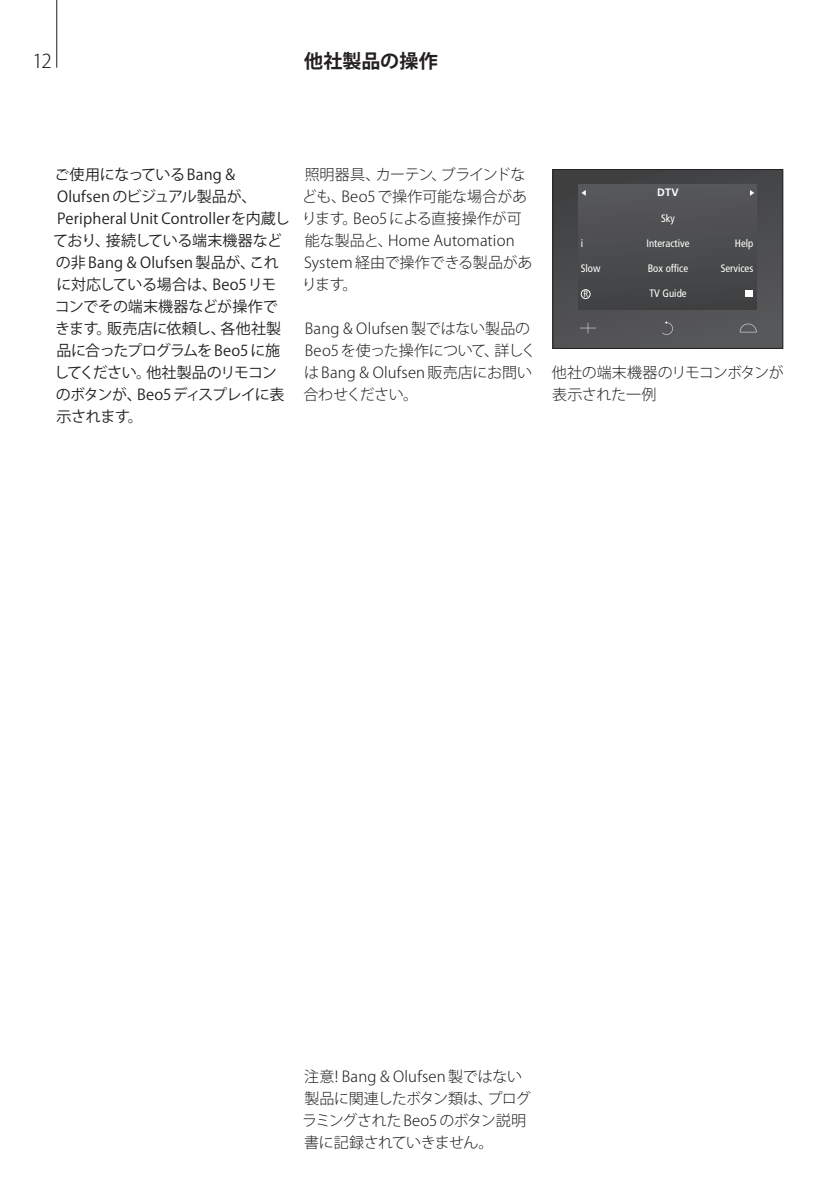
<style>
.page{position:relative;width:840px;height:1191px;background:#fff}
.page>*{position:absolute;margin:0;border:0;box-sizing:border-box;transform-origin:0 0}
.t1{font:700 19px "Koz Go Std";letter-spacing:.005em;color:#231f20}
.t2{font:300 19px "Koz Go Std";color:#231f20}
.t3{font:300 15px/22px "Koz Go Std";letter-spacing:-.01em;color:#231f20}
.t4{font:15px/22px "Koz Go Std";letter-spacing:-.005em;color:#231f20}
.t5{font:condensed 10.8px "Frutiger";color:#fff}
.t6{font:700 10.8px "Frutiger";color:#fff}
.t7{font:condensed 9.2px "Frutiger";color:#fff}
</style>
<div class="page">
<div style="left:552px;top:169px;width:230px;height:179px;background:linear-gradient(to bottom,#404142,#555658)"></div>
<div style="left:552px;top:169px;width:230px;height:180px;border:1px solid #231f20"></div>
<div style="left:578px;top:185px;width:178px;height:124px;background:#4c4d4e"></div>
<svg style="left:579px;top:322px;width:17px;height:11px"></svg>
<svg style="left:661px;top:321px;width:11px;height:14px"></svg>
<svg style="left:739px;top:324px;width:17px;height:8px"></svg>
<div style="left:745px;top:290px;width:7px;height:7px;background:#fff"></div>
<div style="left:580px;top:289px;width:10px;height:10px;border:1px solid #fff;border-radius:50%"></div>
<svg style="left:581px;top:190px;width:4px;height:6px"></svg>
<svg style="left:749px;top:190px;width:4px;height:6px"></svg>
<hr style="left:56px;top:0;width:1px;height:68px;background:#231f20">
<p class="t2" style="left:32px;top:49px;width:21px">12</p>
<p class="t1" style="left:304px;top:49px;width:135px">他社製品の操作</p>
<p class="t4" style="left:53px;top:164px;width:238px">ご使用になっているBang &amp;<br>Olufsen のビジュアル製品が、<br>Peripheral Unit Controllerを内蔵しており、接続している端末機器などの非 Bang &amp; Olufsen 製品が、これに対応している場合は、Beo5リモコンでその端末機器などが操作できます。販売店に依頼し、各他社製品に合ったプログラムを Beo5 に施してください。他社製品のリモコンのボタンが、Beo5ディスプレイに表示されます。</p>
<p class="t3" style="left:301px;top:164px;width:232px">照明器具、カーテン、ブラインドなども、Beo5 で操作可能な場合があります。Beo5 による直接操作が可能な製品と、Home Automation<br>System 経由で操作できる製品があります。</p>
<p class="t3" style="left:303px;top:318px;width:234px">Bang &amp; Olufsen 製ではない製品の<br>Beo5 を使った操作について、詳しくは Bang &amp; Olufsen 販売店にお問い合わせください。</p>
<p class="t6" style="left:656px;top:186px;width:23px">DTV</p>
<p class="t5" style="left:660px;top:211px;width:15px">Sky</p>
<p class="t5" style="left:580px;top:237px;width:4px">i</p>
<p class="t5" style="left:646px;top:237px;width:45px">Interactive</p>
<p class="t5" style="left:734px;top:237px;width:20px">Help</p>
<p class="t5" style="left:580px;top:262px;width:21px">Slow</p>
<p class="t5" style="left:647px;top:262px;width:42px">Box office</p>
<p class="t5" style="left:720px;top:262px;width:34px">Services</p>
<p class="t7" style="left:583px;top:289px;width:6px">R</p>
<p class="t5" style="left:649px;top:287px;width:39px">TV Guide</p>
<p class="t3" style="left:551px;top:362px;width:233px">他社の端末機器のリモコンボタンが表示された一例</p>
<p class="t3" style="left:302px;top:1066px;width:230px">注意! Bang &amp; Olufsen 製ではない製品に関連したボタン類は、プログラミングされた Beo5 のボタン説明書に記録されていきません。</p>
</div>
